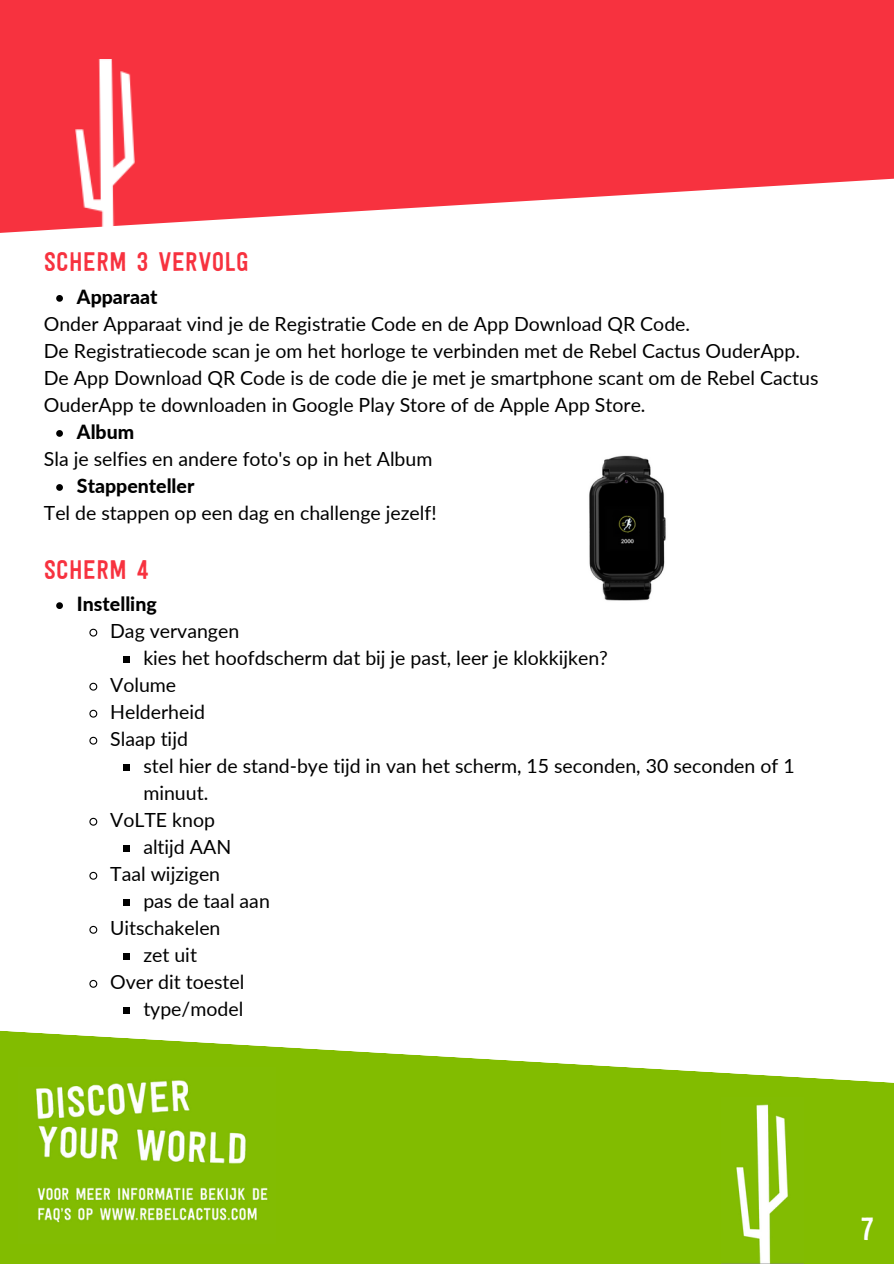
<style>
.page{position:relative;width:894px;height:1264px;background:#fff}
.page>*{position:absolute;margin:0;border:0;box-sizing:border-box;transform-origin:0 0}
.t1{font:32.25px "Festivo Letters No 19";color:#fff}
.t2{font:27px "Festivo Letters No 19";color:#f7323f}
.t3{font:19.5px/27px "Lato";color:#000}
.t4{font:800 19.5px "Lato";color:#000}
</style>
<div class="page">
<svg style="left:56px;top:295px;width:7px;height:7px"></svg>
<svg style="left:56px;top:430px;width:7px;height:7px"></svg>
<svg style="left:56px;top:484px;width:7px;height:7px"></svg>
<svg style="left:56px;top:602px;width:7px;height:7px"></svg>
<svg style="left:89px;top:628px;width:9px;height:9px"></svg>
<div style="left:123px;top:656px;width:6px;height:7px;background:#000"></div>
<svg style="left:89px;top:682px;width:9px;height:9px"></svg>
<svg style="left:89px;top:709px;width:9px;height:9px"></svg>
<svg style="left:89px;top:736px;width:9px;height:9px"></svg>
<div style="left:123px;top:764px;width:6px;height:7px;background:#000"></div>
<svg style="left:89px;top:817px;width:9px;height:9px"></svg>
<div style="left:123px;top:845px;width:6px;height:7px;background:#000"></div>
<svg style="left:89px;top:871px;width:9px;height:9px"></svg>
<div style="left:123px;top:899px;width:6px;height:7px;background:#000"></div>
<svg style="left:89px;top:925px;width:9px;height:9px"></svg>
<div style="left:123px;top:953px;width:6px;height:7px;background:#000"></div>
<svg style="left:89px;top:979px;width:9px;height:9px"></svg>
<div style="left:123px;top:1007px;width:6px;height:7px;background:#000"></div>
<svg style="left:0;top:0;width:893px;height:233px;background:#f74b56"></svg>
<svg style="left:0;top:1030px;width:893px;height:233px;fill:#82bc00"></svg>
<img style="left:721px;top:1097px;width:82px;height:166px">
<img style="left:19px;top:1067px;width:256px;height:176px">
<img style="left:75px;top:59px;width:60px;height:174px">
<img style="left:589px;top:455px;width:77px;height:146px">
<p class="t2" style="left:44px;top:251px;width:206px">SCHERM 3 VERVOLG</p>
<h1 class="t4" style="left:77px;top:285px;width:82px">Apparaat</h1>
<p class="t3" style="left:44px;top:310px;width:647px">Onder Apparaat vind je de Registratie Code en de App Download QR Code.</p>
<p class="t3" style="left:44px;top:337px;width:776px">De Registratiecode scan je om het horloge te verbinden met de Rebel Cactus OuderApp.<br>De App Download QR Code is de code die je met je smartphone scant om de Rebel Cactus<br>OuderApp te downloaden in Google Play Store of de Apple App Store.</p>
<p class="t4" style="left:77px;top:420px;width:59px">Album</p>
<p class="t3" style="left:44px;top:445px;width:390px">Sla je selfies en andere foto's op in het Album</p>
<p class="t4" style="left:77px;top:474px;width:119px">Stappenteller</p>
<p class="t3" style="left:44px;top:499px;width:394px">Tel de stappen op een dag en challenge jezelf!</p>
<p class="t2" style="left:44px;top:558px;width:107px">SCHERM 4</p>
<h1 class="t4" style="left:77px;top:592px;width:81px">Instelling</h1>
<p class="t3" style="left:110px;top:617px;width:131px">Dag vervangen</p>
<p class="t3" style="left:143px;top:644px;width:466px">kies het hoofdscherm dat bij je past, leer je klokkijken?</p>
<p class="t3" style="left:110px;top:671px;width:68px">Volume</p>
<p class="t3" style="left:110px;top:698px;width:96px">Helderheid</p>
<p class="t3" style="left:110px;top:725px;width:79px">Slaap tijd</p>
<p class="t3" style="left:143px;top:752px;width:652px">stel hier de stand-bye tijd in van het scherm, 15 seconden, 30 seconden of 1 minuut.</p>
<p class="t3" style="left:110px;top:806px;width:106px">VoLTE knop</p>
<p class="t3" style="left:143px;top:833px;width:89px">altijd AAN</p>
<p class="t3" style="left:110px;top:860px;width:111px">Taal wijzigen</p>
<p class="t3" style="left:143px;top:887px;width:128px">pas de taal aan</p>
<p class="t3" style="left:110px;top:914px;width:112px">Uitschakelen</p>
<p class="t3" style="left:143px;top:941px;width:55px">zet uit</p>
<p class="t3" style="left:110px;top:968px;width:136px">Over dit toestel</p>
<p class="t3" style="left:143px;top:995px;width:101px">type/model</p>
<p class="t1" style="left:860px;top:1215px;width:15px">7</p>
</div>
